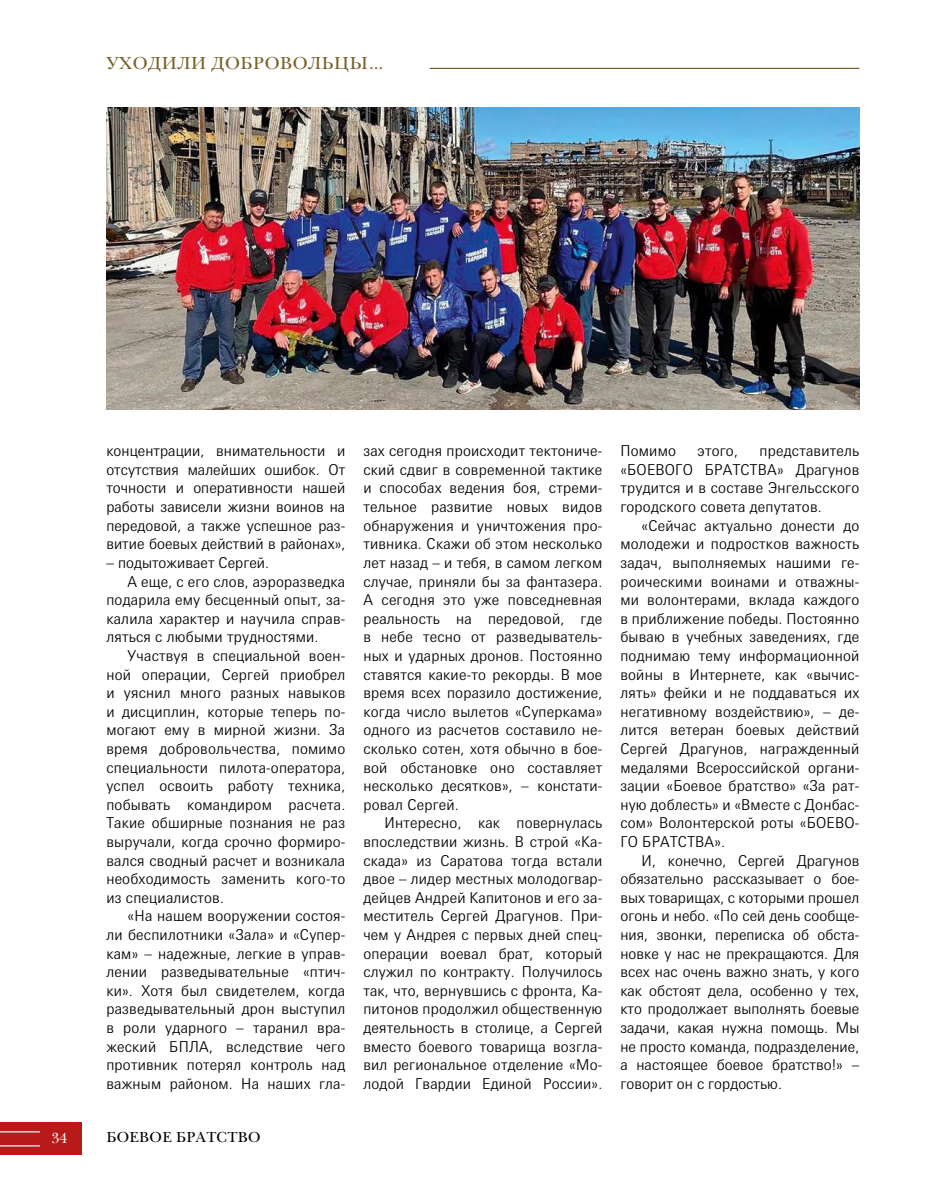
<style>
.page{position:relative;width:936px;height:1191px;background:#fff}
.page>*{position:absolute;margin:0;border:0;box-sizing:border-box;transform-origin:0 0}
.t1{font:18px "New Baskerville C";letter-spacing:.03em;color:#776025}
.t2{font:300 15px/18.6px "Messe Univers";letter-spacing:.01em;color:#000;text-align:justify}
.t3{font:15px "New Baskerville C";letter-spacing:.025em;color:#000}
.t4{font:15px "New Baskerville C";color:#fff}
</style>
<div class="page">
<div style="left:0;top:1122px;width:82px;height:32px;background:#b71a19"></div>
<hr style="left:0;top:1131px;width:40px;height:1px;background:#fff">
<hr style="left:0;top:1145px;width:40px;height:1px;background:#fff">
<img style="left:106px;top:108px;width:753px;height:301px">
<hr style="left:429px;top:68px;width:430px;height:1px;background:#776025">
<p class="t1" style="left:106px;top:52px;width:279px">УХОДИЛИ ДОБРОВОЛЬЦЫ…</p>
<p class="t2" style="left:106px;top:441px;width:240px">концентрации, внимательности и отсутствия малейших ошибок. От точности и оперативности нашей работы зависели жизни воинов на передовой, а также успешное раз&shy;витие боевых действий в районах»,</p>
<p class="t2" style="left:106px;top:553px;width:164px">– подытоживает Сергей.</p>
<p class="t2" style="left:128px;top:571px;width:219px">А еще, с его слов, аэроразведка</p>
<p class="t2" style="left:106px;top:590px;width:240px">подарила ему бесценный опыт, за-</p>
<p class="t2" style="left:106px;top:609px;width:240px">калила характер и научила справ-</p>
<p class="t2" style="left:106px;top:627px;width:214px">ляться с любыми трудностями.</p>
<p class="t2" style="left:128px;top:646px;width:219px">Участвуя в специальной воен-</p>
<p class="t2" style="left:106px;top:664px;width:240px">ной операции, Сергей приобрел</p>
<p class="t2" style="left:106px;top:683px;width:240px">и уяснил много разных навыков</p>
<p class="t2" style="left:106px;top:702px;width:240px">и дисциплин, которые теперь по-</p>
<p class="t2" style="left:106px;top:720px;width:240px">могают ему в мирной жизни. За</p>
<p class="t2" style="left:106px;top:739px;width:240px">время добровольчества, помимо</p>
<p class="t2" style="left:106px;top:757px;width:240px">специальности пилота-оператора,</p>
<p class="t2" style="left:106px;top:776px;width:240px">успел освоить работу техника,</p>
<p class="t2" style="left:106px;top:795px;width:240px">побывать командиром расчета.</p>
<p class="t2" style="left:106px;top:813px;width:240px">Такие обширные познания не раз</p>
<p class="t2" style="left:106px;top:832px;width:240px">выручали, когда срочно формиро-</p>
<p class="t2" style="left:106px;top:850px;width:240px">вался сводный расчет и возникала</p>
<p class="t2" style="left:106px;top:869px;width:240px">необходимость заменить кого-то</p>
<p class="t2" style="left:106px;top:888px;width:119px">из специалистов.</p>
<p class="t2" style="left:128px;top:906px;width:219px">«На нашем вооружении состоя-</p>
<p class="t2" style="left:106px;top:925px;width:240px">ли беспилотники «Зала» и «Супер-</p>
<p class="t2" style="left:106px;top:943px;width:240px">кам» – надежные, легкие в управ-</p>
<p class="t2" style="left:106px;top:962px;width:240px">лении разведывательные «птич-</p>
<p class="t2" style="left:106px;top:981px;width:240px">ки». Хотя был свидетелем, когда</p>
<p class="t2" style="left:106px;top:999px;width:240px">разведывательный дрон выступил</p>
<p class="t2" style="left:106px;top:1018px;width:240px">в роли ударного – таранил вра-</p>
<p class="t2" style="left:106px;top:1036px;width:240px">жеский БПЛА, вследствие чего</p>
<p class="t2" style="left:106px;top:1055px;width:240px">противник потерял контроль над</p>
<p class="t2" style="left:106px;top:1074px;width:240px">важным районом. На наших гла-</p>
<p class="t4" style="left:52px;top:1129px;width:17px">34</p>
<p class="t3" style="left:106px;top:1127px;width:156px">БОЕВОЕ БРАТСТВО</p>
<p class="t2" style="left:363px;top:441px;width:240px">зах сегодня происходит тектониче&shy;ский сдвиг в современной тактике и способах ведения боя, стреми&shy;тельное развитие новых видов обнаружения и уничтожения про&shy;тивника. Скажи об этом несколько лет назад – и тебя, в самом легком случае, приняли бы за фантазера.<br>А сегодня это уже повседневная реальность на передовой, где в небе тесно от разведыватель&shy;ных и ударных дронов. Постоянно ставятся какие-то рекорды. В мое время всех поразило достижение, когда число вылетов «Суперкама» одного из расчетов составило не&shy;сколько сотен, хотя обычно в бое&shy;вой обстановке оно составляет несколько десятков», – констати&shy;ровал Сергей.</p>
<p class="t2" style="left:363px;top:813px;width:240px;text-indent:21px">Интересно, как повернулась впоследствии жизнь. В строй «Ка&shy;скада» из Саратова тогда встали двое – лидер местных молодогвар&shy;дейцев Андрей Капитонов и его за&shy;меститель Сергей Драгунов. При&shy;чем у Андрея с первых дней спец&shy;операции воевал брат, который служил по контракту. Получилось так, что, вернувшись с фронта, Ка&shy;питонов продолжил общественную деятельность в столице, а Сергей вместо боевого товарища возгла&shy;вил региональное отделение «Мо&shy;лодой Гвардии Единой России».</p>
<p class="t2" style="left:620px;top:441px;width:57px">Помимо</p>
<p class="t2" style="left:697px;top:441px;width:42px">этого,</p>
<p class="t2" style="left:620px;top:441px;width:240px;text-indent:139px">представитель «БОЕВОГО БРАТСТВА» Драгунов трудится и в составе Энгельсского городского совета депутатов.</p>
<p class="t2" style="left:620px;top:516px;width:240px;text-indent:21px">«Сейчас актуально донести до молодежи и подростков важность задач, выполняемых нашими ге&shy;роическими воинами и отважны&shy;ми волонтерами, вклада каждого в приближение победы. Постоянно бываю в учебных заведениях, где поднимаю тему информационной войны в Интернете, как «вычис&shy;лять» фейки и не поддаваться их негативному воздействию», – де&shy;лится ветеран боевых действий Сергей Драгунов, награжденный медалями Всероссийской органи&shy;зации «Боевое братство» «За рат&shy;ную доблесть» и «Вместе с Донбас&shy;сом» Волонтерской роты «БОЕВО-ГО БРАТСТВА».</p>
<p class="t2" style="left:620px;top:850px;width:240px;text-indent:21px">И, конечно, Сергей Драгунов обязательно рассказывает о бое&shy;вых товарищах, с которыми прошел огонь и небо. «По сей день сообще&shy;ния, звонки, переписка об обста&shy;новке у нас не прекращаются. Для всех нас очень важно знать, у кого как обстоят дела, особенно у тех, кто продолжает выполнять боевые задачи, какая нужна помощь. Мы не просто команда, подразделение, а настоящее боевое братство!» – говорит он с гордостью.</p>
</div>
